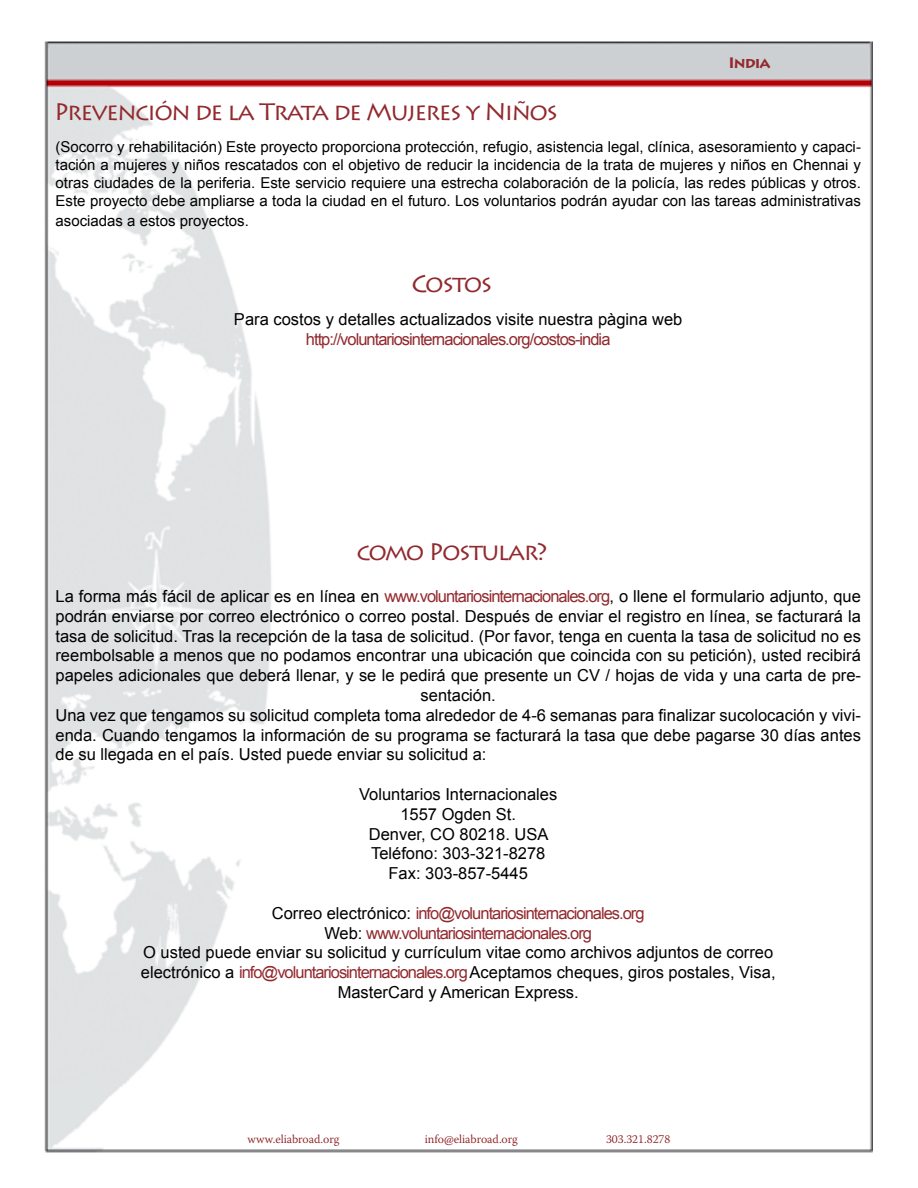
<style>
.page{position:relative;width:918px;height:1188px;background:#fff}
.page>*{position:absolute;margin:0;border:0;box-sizing:border-box;transform-origin:0 0}
.t1{font:24px "Lithos Pro";letter-spacing:-.06em;color:#92292e}
.t2{font:16.5px/19.8px "Arial";color:#000;text-align:center}
.t3{font:16.5px "Arial";letter-spacing:-.06em;color:#92292e}
.t4{font:15px/18px "Arial";color:#000;text-align:justify}
.t5{font:700 15px "Lithos Pro";letter-spacing:-.06em;color:#92292e}
.t6{font:300 12px "Warnock Pro";color:#8b181b}
.s1{color:#92292e}
</style>
<div class="page">
<img style="left:44px;top:41px;width:829px;height:1112px">
<h1 class="t1" style="left:54px;top:98px;width:506px">Prevención de la Trata de Mujeres y Niños</h1>
<p class="t5" style="left:728px;top:54px;width:44px">India</p>
<p class="t4" style="left:56px;top:138px;width:807px">(Socorro y rehabilitación) Este proyecto proporciona protección, refugio, asistencia legal, clínica, asesoramiento y capaci&shy;tación a mujeres y niños rescatados con el objetivo de reducir la incidencia de la trata de mujeres y niños en Chennai y otras ciudades de la periferia. Este servicio requiere una estrecha colaboración de la policía, las redes públicas y otros.<br>Este proyecto debe ampliarse a toda la ciudad en el futuro. Los voluntarios podrán ayudar con las tareas administrativas</p>
<p class="t4" style="left:56px;top:212px;width:195px">asociadas a estos proyectos.</p>
<h1 class="t1" style="left:411px;top:269px;width:83px">Costos</h1>
<p class="t2" style="left:234px;top:309px;width:450px">Para costos y detalles actualizados visite nuestra pàgina web</p>
<p class="t3" style="left:306px;top:328px;width:306px">http://voluntariosinternacionales.org/costos-india</p>
<h1 class="t1" style="left:356px;top:538px;width:193px">como Postular?</h1>
<p class="t2" style="left:56px;top:586px;width:807px">La forma más fácil de aplicar es en línea en <span class="s1">www.voluntariosinternacionales.org</span>, o llene el formulario adjunto, que</p>
<p class="t2" style="left:56px;top:606px;width:807px">podrán enviarse por correo electrónico o correo postal. Después de enviar el registro en línea, se facturará la</p>
<p class="t2" style="left:56px;top:626px;width:807px">tasa de solicitud. Tras la recepción de la tasa de solicitud. (Por favor, tenga en cuenta la tasa de solicitud no es</p>
<p class="t2" style="left:56px;top:646px;width:807px">reembolsable a menos que no podamos encontrar una ubicación que coincida con su petición), usted recibirá</p>
<p class="t2" style="left:56px;top:666px;width:807px">papeles adicionales que deberá llenar, y se le pedirá que presente un CV / hojas de vida y una carta de pre-</p>
<p class="t2" style="left:421px;top:685px;width:77px">sentación.</p>
<p class="t2" style="left:56px;top:705px;width:807px">Una vez que tengamos su solicitud completa toma alrededor de 4-6 semanas para finalizar sucolocación y vivi-</p>
<p class="t2" style="left:56px;top:725px;width:807px">enda. Cuando tengamos la información de su programa se facturará la tasa que debe pagarse 30 días antes</p>
<p class="t2" style="left:56px;top:745px;width:433px">de su llegada en el país. Usted puede enviar su solicitud a:</p>
<p class="t2" style="left:359px;top:784px;width:200px">Voluntarios Internacionales<br>1557 Ogden St.<br>Denver, CO 80218. USA<br>Teléfono: 303-321-8278<br>Fax: 303-857-5445</p>
<p class="t2" style="left:141px;top:903px;width:636px">Correo electrónico: <span class="s1">info@voluntariosinternacionales.org<br></span>Web: <span class="s1">www.voluntariosinternacionales.org<br></span>O usted puede enviar su solicitud y currículum vitae como archivos adjuntos de correo electrónico a <span class="s1">info@voluntariosinternacionales.org</span>Aceptamos cheques, giros postales, Visa, MasterCard y American Express.</p>
<p class="t6" style="left:248px;top:1132px;width:93px">www.eliabroad.org</p>
<p class="t6" style="left:425px;top:1132px;width:95px">info@eliabroad.org</p>
<p class="t6" style="left:606px;top:1132px;width:66px">303.321.8278</p>
</div>
